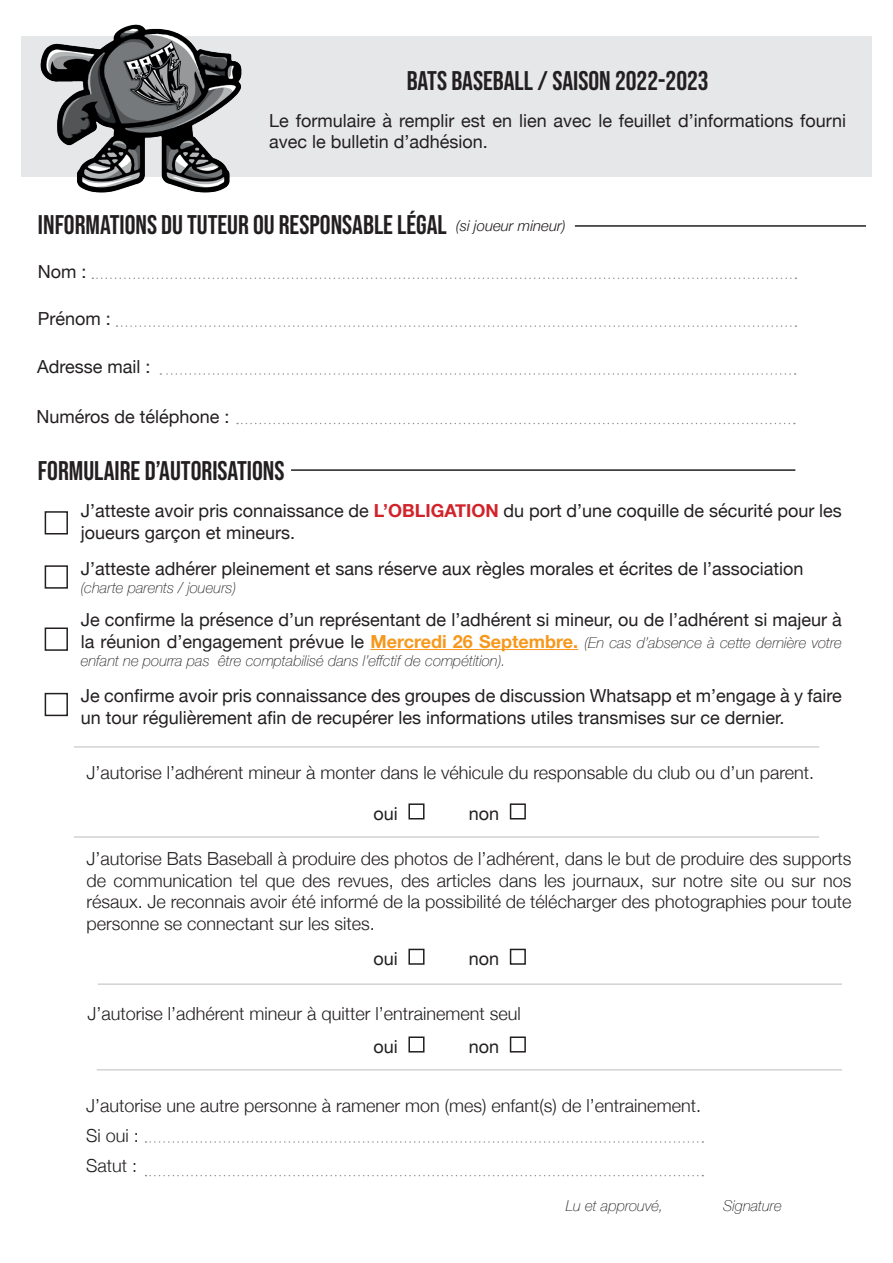
<style>
.page{position:relative;width:893px;height:1263px;background:#fff}
.page>*{position:absolute;margin:0;border:0;box-sizing:border-box;transform-origin:0 0}
.t1{font:27px "Bebas Neue";color:#231f20}
.t2{font:18px/21.6px "Helvetica Neue";color:#231f20}
.t3{font:300 18px/21.6px "Helvetica Neue";color:#231f20;text-align:justify}
.t4{font:italic 100 15px/18px "Helvetica Neue";color:#231f20}
.t5{font:italic 300 15px "Helvetica Neue";color:#231f20}
.s1{font-weight:700;color:#d1232a}
.s2{font-weight:400;font-style:normal;font-size:18px}
.s3{font-weight:700;font-style:normal;font-size:18px;color:#f7981d}
</style>
<div class="page">
<div style="left:21px;top:36px;width:851px;height:140px;background:#e6e7e9"></div>
<img style="left:37px;top:24px;width:208px;height:169px">
<hr style="left:370px;top:649px;width:208px;height:1px;background:#f7981d">
<hr style="left:575px;top:225px;width:291px;height:2px;background:#231f20">
<hr style="left:291px;top:469px;width:504px;height:2px;background:#231f20">
<svg style="left:92px;top:278px;width:704px;height:1px"></svg>
<svg style="left:116px;top:325px;width:680px;height:2px"></svg>
<svg style="left:160px;top:373px;width:636px;height:2px"></svg>
<svg style="left:237px;top:423px;width:558px;height:1px"></svg>
<svg style="left:145px;top:1141px;width:558px;height:2px"></svg>
<svg style="left:145px;top:1175px;width:558px;height:1px"></svg>
<div style="left:45px;top:511px;width:23px;height:23px;border:2px solid #231f20"></div>
<div style="left:45px;top:627px;width:23px;height:24px;border:2px solid #231f20"></div>
<div style="left:45px;top:565px;width:23px;height:24px;border:2px solid #231f20"></div>
<div style="left:45px;top:693px;width:23px;height:23px;border:2px solid #231f20"></div>
<div style="left:510px;top:803px;width:16px;height:16px;border:2px solid #231f20"></div>
<div style="left:510px;top:949px;width:16px;height:16px;border:2px solid #231f20"></div>
<div style="left:510px;top:1036px;width:16px;height:16px;border:2px solid #231f20"></div>
<div style="left:408px;top:803px;width:16px;height:16px;border:2px solid #231f20"></div>
<div style="left:408px;top:949px;width:16px;height:16px;border:2px solid #231f20"></div>
<div style="left:408px;top:1036px;width:16px;height:16px;border:2px solid #231f20"></div>
<hr style="left:74px;top:836px;width:745px;height:2px;background:#d1d2d4">
<hr style="left:74px;top:746px;width:745px;height:2px;background:#d1d2d4">
<hr style="left:98px;top:983px;width:744px;height:2px;background:#d1d2d4">
<hr style="left:97px;top:1069px;width:745px;height:1px;background:#d1d2d4">
<h1 class="t1" style="left:407px;top:65px;width:303px">BATS BASEBALL / SAISON 2022-2023</h1>
<p class="t2" style="left:269px;top:110px;width:578px">Le formulaire à remplir est en lien avec le feuillet d’informations fourni avec le bulletin d’adhésion.</p>
<h1 class="t1" style="left:38px;top:209px;width:410px">INFORMATIONS DU TUTEUR OU RESPONSABLE LÉGAL</h1>
<p class="t5" style="left:456px;top:214px;width:111px">(si joueur mineur)</p>
<p class="t2" style="left:38px;top:261px;width:50px">Nom :</p>
<p class="t2" style="left:38px;top:309px;width:75px">Prénom :</p>
<p class="t2" style="left:37px;top:357px;width:115px">Adresse mail :</p>
<p class="t2" style="left:36px;top:407px;width:195px">Numéros de téléphone :</p>
<h1 class="t1" style="left:38px;top:456px;width:248px">FORMULAIRE D’AUTORISATIONS</h1>
<p class="t2" style="left:81px;top:501px;width:763px">J’atteste avoir pris connaissance de <span class="s1">L’OBLIGATION</span> du port d’une coquille de sécurité pour les joueurs garçon et mineurs.</p>
<p class="t2" style="left:81px;top:559px;width:724px">J’atteste adhérer pleinement et sans réserve aux règles morales et écrites de l’association</p>
<p class="t4" style="left:81px;top:578px;width:157px">(charte parents / joueurs)</p>
<p class="t2" style="left:81px;top:610px;width:763px">Je confirme la présence d’un représentant de l’adhérent si mineur, ou de l’adhérent si majeur à</p>
<p class="t4" style="left:81px;top:633px;width:763px"><span class="s2">la réunion d’engagement prévue le</span> <span class="s3">Mercredi 26 Septembre.</span> (En cas d’absence à cette dernière votre enfant ne pourra pas être comptabilisé dans l’effctif de compétition).</p>
<p class="t2" style="left:81px;top:686px;width:763px">Je confirme avoir pris connaissance des groupes de discussion Whatsapp et m’engage à y faire un tour régulièrement afin de recupérer les informations utiles transmises sur ce dernier.</p>
<p class="t3" style="left:86px;top:761px;width:729px">J’autorise l’adhérent mineur à monter dans le véhicule du responsable du club ou d’un parent.</p>
<p class="t2" style="left:373px;top:804px;width:26px">oui</p>
<p class="t2" style="left:469px;top:804px;width:32px">non</p>
<p class="t3" style="left:86px;top:847px;width:766px">J’autorise Bats Baseball à produire des photos de l’adhérent, dans le but de produire des supports de communication tel que des revues, des articles dans les journaux, sur notre site ou sur nos résaux. Je reconnais avoir été informé de la possibilité de télécharger des photographies pour toute personne se connectant sur les sites.</p>
<p class="t2" style="left:373px;top:949px;width:26px">oui</p>
<p class="t2" style="left:469px;top:949px;width:32px">non</p>
<p class="t3" style="left:87px;top:1003px;width:435px">J’autorise l’adhérent mineur à quitter l’entrainement seul</p>
<p class="t2" style="left:373px;top:1037px;width:26px">oui</p>
<p class="t2" style="left:469px;top:1037px;width:32px">non</p>
<p class="t3" style="left:86px;top:1090px;width:616px;line-height:30px;text-align:left">J’autorise une autre personne à ramener mon (mes) enfant(s) de l’entrainement.<br>Si oui :<br>Satut :</p>
<p class="t4" style="left:566px;top:1196px;width:99px">Lu et approuvé,</p>
<p class="t4" style="left:723px;top:1196px;width:60px">Signature</p>
</div>
